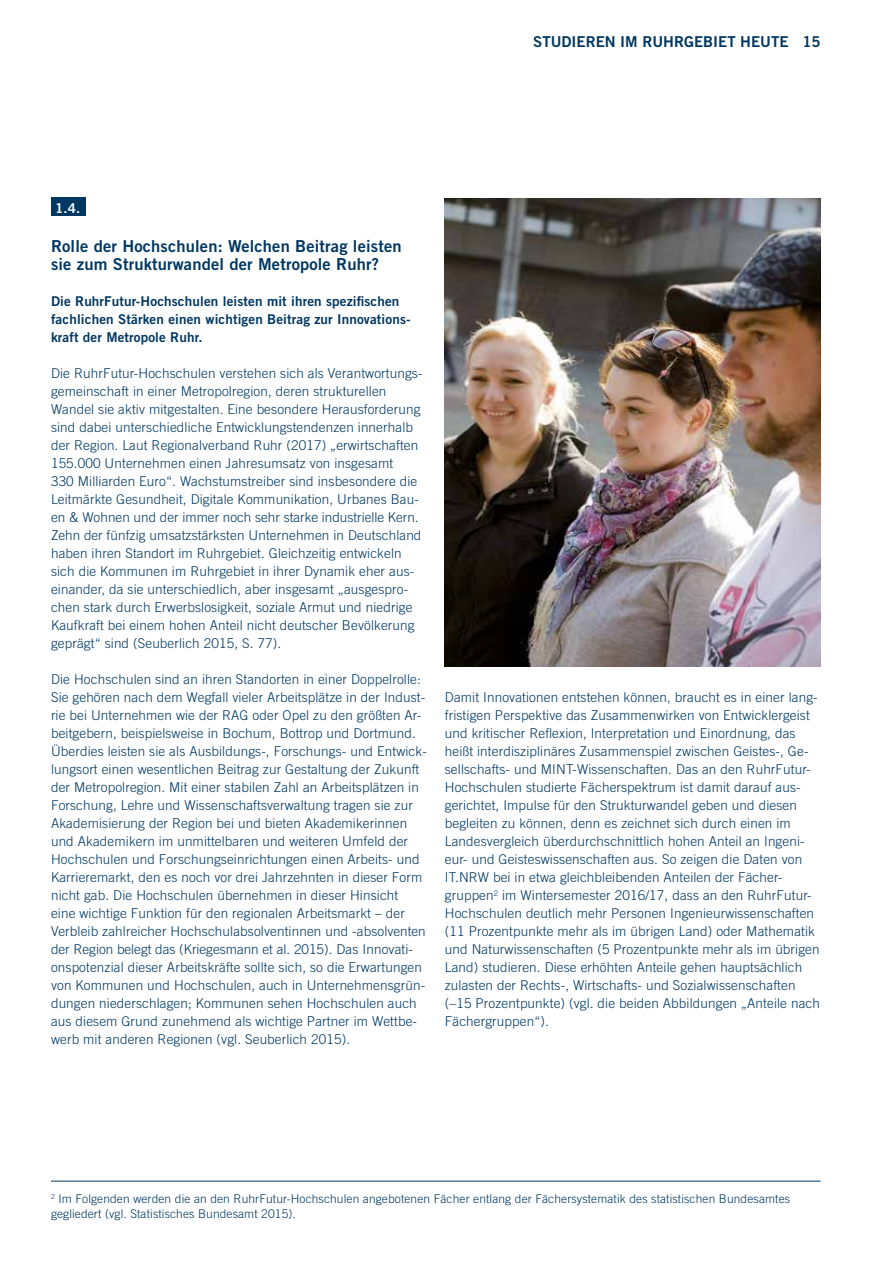
<style>
.page{position:relative;width:893px;height:1263px;background:#fff}
.page>*{position:absolute;margin:0;border:0;box-sizing:border-box;transform-origin:0 0}
.t1{font:16.5px/18px "Trade Gothic Bold Two";letter-spacing:.01em;color:#003761}
.t2{font:15px "Trade Gothic Bold Two";color:#003761}
.t3{font:300 13.5px/18px "Trade Gothic";letter-spacing:.01em;color:#003761}
.t4{font:13.5px/18px "Trade Gothic Bold Two";letter-spacing:.01em;color:#003761}
.t5{font:13.5px "Trade Gothic Bold Two";color:#fff}
.t6{font:300 12px/15px "Trade Gothic";letter-spacing:.01em;color:#003761}
</style>
<div class="page">
<div style="left:51px;top:198px;width:34px;height:18px;background:#003761"></div>
<hr style="left:51px;top:1181px;width:770px;height:1px;background:#003761">
<img style="left:445px;top:198px;width:376px;height:468px">
<p class="t2" style="left:533px;top:32px;width:289px">STUDIEREN IM RUHRGEBIET HEUTE 15</p>
<p class="t5" style="left:55px;top:200px;width:27px">1.4.</p>
<p class="t1" style="left:51px;top:237px;width:352px">Rolle der Hochschulen: Welchen Beitrag leisten sie zum Strukturwandel der Metropole Ruhr?</p>
<p class="t4" style="left:51px;top:292px;width:361px">Die RuhrFutur-Hochschulen leisten mit ihren spezifischen fachlichen Stärken einen wichtigen Beitrag zur Innovations&shy;kraft der Metropole Ruhr.</p>
<p class="t3" style="left:51px;top:364px;width:373px">Die RuhrFutur-Hochschulen verstehen sich als Verantwortungs&shy;gemeinschaft in einer Metropolregion, deren strukturellen Wandel sie aktiv mitgestalten. Eine besondere Herausforderung sind dabei unterschiedliche Entwicklungstendenzen innerhalb der Region. Laut Regionalverband Ruhr (2017) „erwirtschaften 155.000 Unternehmen einen Jahresumsatz von insgesamt<br>330 Milliarden Euro“. Wachstumstreiber sind insbesondere die Leitmärkte Gesundheit, Digitale Kommunikation, Urbanes Bau&shy;en &amp; Wohnen und der immer noch sehr starke industrielle Kern.<br>Zehn der fünfzig umsatzstärksten Unternehmen in Deutschland haben ihren Standort im Ruhrgebiet. Gleichzeitig entwickeln sich die Kommunen im Ruhrgebiet in ihrer Dynamik eher aus&shy;einander, da sie unterschiedlich, aber insgesamt „ausgespro&shy;chen stark durch Erwerbslosigkeit, soziale Armut und niedrige Kaufkraft bei einem hohen Anteil nicht deutscher Bevölkerung geprägt“ sind (Seuberlich 2015, S. 77).</p>
<p class="t3" style="left:51px;top:670px;width:377px">Die Hochschulen sind an ihren Standorten in einer Doppelrolle:<br>Sie gehören nach dem Wegfall vieler Arbeitsplätze in der Indust&shy;rie bei Unternehmen wie der RAG oder Opel zu den größten Ar&shy;beitgebern, beispielsweise in Bochum, Bottrop und Dortmund.<br>Überdies leisten sie als Ausbildungs-, Forschungs- und Entwick&shy;lungsort einen wesentlichen Beitrag zur Gestaltung der Zukunft der Metropolregion. Mit einer stabilen Zahl an Arbeitsplätzen in Forschung, Lehre und Wissenschaftsverwaltung tragen sie zur Akademisierung der Region bei und bieten Akademikerinnen und Akademikern im unmittelbaren und weiteren Umfeld der Hochschulen und Forschungseinrichtungen einen Arbeits- und Karrieremarkt, den es noch vor drei Jahrzehnten in dieser Form nicht gab. Die Hochschulen übernehmen in dieser Hinsicht<br>eine wichtige Funktion für den regionalen Arbeitsmarkt – der Verbleib zahlreicher Hochschulabsolventinnen und ‑absolventen der Region belegt das (Kriegesmann et al. 2015). Das Innovati&shy;onspotenzial dieser Arbeitskräfte sollte sich, so die Erwartungen von Kommunen und Hochschulen, auch in Unternehmensgrün&shy;dungen niederschlagen; Kommunen sehen Hochschulen auch aus diesem Grund zunehmend als wichtige Partner im Wettbe&shy;werb mit anderen Regionen (vgl. Seuberlich 2015).</p>
<p class="t3" style="left:445px;top:688px;width:377px">Damit Innovationen entstehen können, braucht es in einer lang&shy;fristigen Perspektive das Zusammenwirken von Entwicklergeist und kritischer Reflexion, Interpretation und Einordnung, das heißt interdisziplinäres Zusammenspiel zwischen Geistes-, Ge&shy;sellschafts- und MINT-Wissenschaften. Das an den RuhrFutur-Hochschulen studierte Fächerspektrum ist damit darauf aus&shy;gerichtet, Impulse für den Strukturwandel geben und diesen begleiten zu können, denn es zeichnet sich durch einen im Landesvergleich überdurchschnittlich hohen Anteil an Ingeni&shy;eur- und Geisteswissenschaften aus. So zeigen die Daten von IT.NRW bei in etwa gleichbleibenden Anteilen der Fächer&shy;gruppen<sup>2</sup> im Wintersemester 2016/17, dass an den RuhrFutur-Hochschulen deutlich mehr Personen Ingenieurwissenschaften (11 Prozentpunkte mehr als im übrigen Land) oder Mathematik und Naturwissenschaften (5 Prozentpunkte mehr als im übrigen Land) studieren. Diese erhöhten Anteile gehen hauptsächlich zulasten der Rechts-, Wirtschafts- und Sozialwissenschaften (–15 Prozentpunkte) (vgl. die beiden Abbildungen „Anteile nach Fächergruppen“).</p>
<p class="t6" style="left:51px;top:1191px;width:741px"><sup>2</sup> Im Folgenden werden die an den RuhrFutur-Hochschulen angebotenen Fächer entlang der Fächersystematik des statistischen Bundesamtes gegliedert (vgl. Statistisches Bundesamt 2015).</p>
</div>
